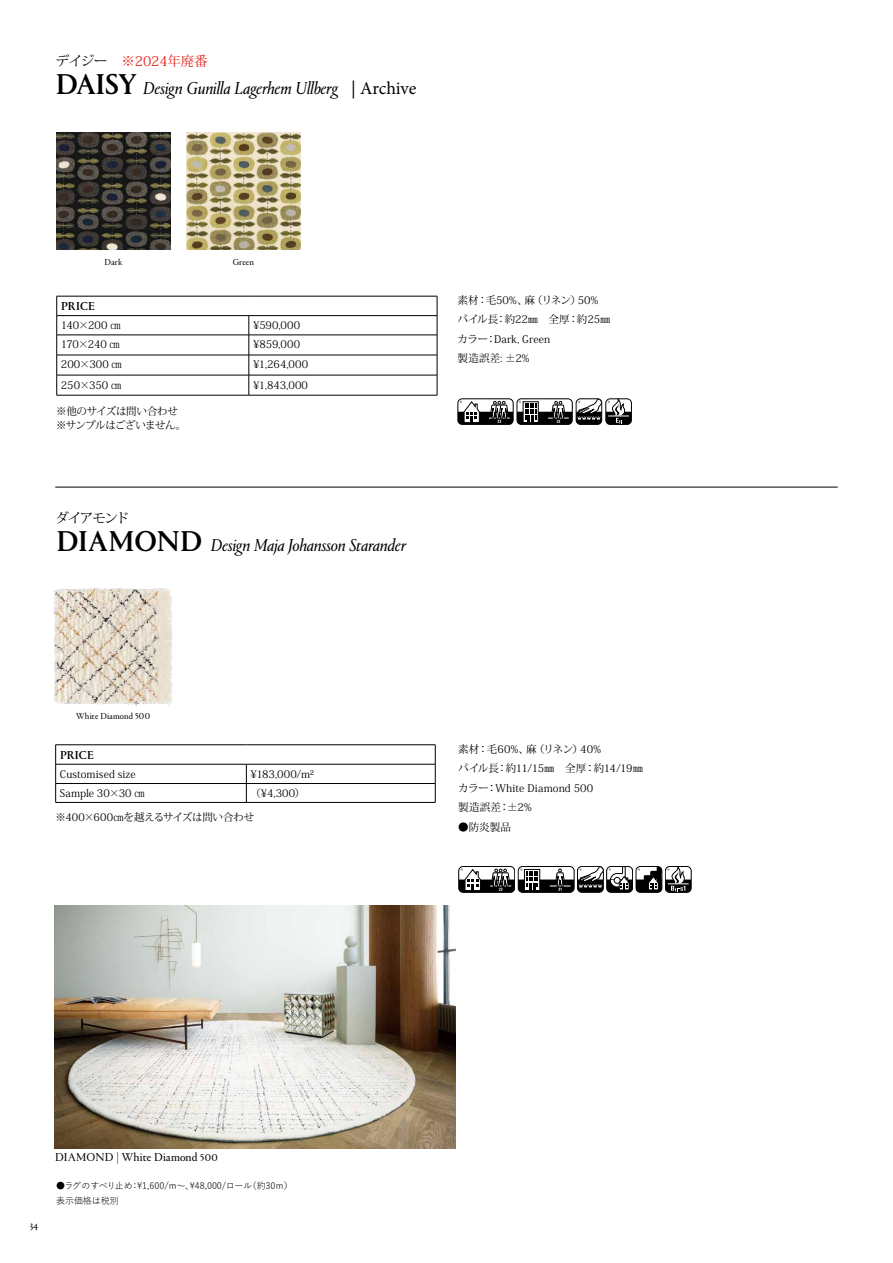
<style>
.page{position:relative;width:893px;height:1263px;background:#fff}
.page>*{position:absolute;margin:0;border:0;box-sizing:border-box;transform-origin:0 0}
.t1{font:italic 18px "Portrait";letter-spacing:-.02em;color:#000}
.t2{font:13.5px "Koz Min Pr 6 N";letter-spacing:-.09em;color:#000}
.t3{font:13.5px "Koz Min Pr 6 N";letter-spacing:-.01em;color:#e71f18}
.t4{font:12px "Portrait";letter-spacing:.005em;color:#000}
.t5{font:500 12px "Portrait";letter-spacing:.01em;color:#000}
.t6{font:10.5px/19.5px "Koz Min Pr 6 N";color:#000}
.t7{font:10.5px/13.5px "Koz Min Pr 6 N";letter-spacing:-.03em;color:#000}
.t8{font:10.5px "Portrait";color:#000}
.t9{font:9px/15px "Yu Go Pr 6 N";letter-spacing:-.005em;color:#000}
.t10{font:9px "Portrait";letter-spacing:.015em;color:#000}
.s1{font-weight:500;font-style:normal;font-size:30px}
.s2{font-family:"Minion Pro";font-style:normal}
.s3{font-size:10.5px}
</style>
<div class="page">
<img style="left:56px;top:133px;width:114px;height:116px">
<img style="left:187px;top:133px;width:114px;height:116px">
<hr style="left:55px;top:487px;width:783px;height:1px;background:#000">
<img style="left:53px;top:588px;width:120px;height:118px">
<img style="left:54px;top:906px;width:402px;height:242px">
<div style="left:605px;top:399px;width:27px;height:26px;border:1px solid #000;border-radius:4px"></div>
<svg style="left:458px;top:398px;width:173px;height:27px"></svg>
<hr style="left:249px;top:335px;width:188px;height:1px;background:#000">
<hr style="left:249px;top:355px;width:188px;height:1px;background:#000">
<hr style="left:249px;top:375px;width:188px;height:1px;background:#000">
<hr style="left:249px;top:395px;width:188px;height:1px;background:#000">
<svg style="left:249px;top:316px;width:1px;height:79px"></svg>
<hr style="left:57px;top:315px;width:192px;height:1px;background:#000">
<hr style="left:57px;top:335px;width:192px;height:1px;background:#000">
<hr style="left:57px;top:355px;width:192px;height:1px;background:#000">
<hr style="left:57px;top:375px;width:192px;height:1px;background:#000">
<hr style="left:57px;top:395px;width:192px;height:1px;background:#000">
<hr style="left:57px;top:296px;width:192px;height:1px;background:#000">
<svg style="left:56px;top:296px;width:1px;height:99px"></svg>
<hr style="left:249px;top:296px;width:188px;height:1px;background:#000">
<svg style="left:437px;top:296px;width:1px;height:99px"></svg>
<hr style="left:249px;top:315px;width:188px;height:1px;background:#000">
<div style="left:458px;top:866px;width:57px;height:27px;border:1px solid #000;border-radius:4px"></div>
<svg style="left:459px;top:866px;width:232px;height:27px"></svg>
<hr style="left:56px;top:764px;width:190px;height:1px;background:#000">
<hr style="left:246px;top:783px;width:189px;height:1px;background:#000">
<hr style="left:246px;top:802px;width:189px;height:1px;background:#000">
<hr style="left:56px;top:783px;width:190px;height:1px;background:#000">
<hr style="left:56px;top:802px;width:190px;height:1px;background:#000">
<hr style="left:56px;top:744px;width:190px;height:1px;background:#000">
<svg style="left:55px;top:745px;width:1px;height:57px"></svg>
<hr style="left:246px;top:744px;width:189px;height:1px;background:#000">
<svg style="left:435px;top:745px;width:1px;height:57px"></svg>
<hr style="left:246px;top:764px;width:189px;height:1px;background:#000">
<svg style="left:246px;top:764px;width:1px;height:38px"></svg>
<p class="t2" style="left:56px;top:53px;width:53px">デイジー</p>
<p class="t3" style="left:122px;top:54px;width:88px">※2024年廃番</p>
<h1 class="t1" style="left:56px;top:76px;width:362px"><span class="s1">DAISY</span> Design Gunilla Lagerhem Ullberg <span class="s2">| Archive</span></h1>
<p class="t10" style="left:104px;top:256px;width:19px">Dark</p>
<p class="t10" style="left:233px;top:256px;width:23px">Green</p>
<p class="t5" style="left:61px;top:298px;width:35px">PRICE</p>
<p class="t6" style="left:61px;top:316px;width:55px">140×200 ㎝</p>
<p class="t6" style="left:253px;top:316px;width:49px">¥590,000</p>
<p class="t6" style="left:61px;top:335px;width:54px">170×240 ㎝</p>
<p class="t6" style="left:253px;top:335px;width:49px">¥859,000</p>
<p class="t6" style="left:61px;top:355px;width:56px">200×300 ㎝</p>
<p class="t6" style="left:253px;top:355px;width:57px">¥1,264,000</p>
<p class="t6" style="left:61px;top:375px;width:55px">250×350 ㎝</p>
<p class="t6" style="left:253px;top:375px;width:56px">¥1,843,000</p>
<p class="t7" style="left:56px;top:405px;width:131px">※他のサイズは問い合わせ※サンプルはございません。</p>
<p class="t2" style="left:56px;top:510px;width:75px">ダイアモンド</p>
<h1 class="t1" style="left:56px;top:533px;width:351px"><span class="s1">DIAMOND</span> Design Maja Johansson Starander</h1>
<p class="t6" style="left:458px;top:290px;width:154px">素材：毛50%、麻（リネン）50%パイル長：約22mm　全厚：約25㎜カラー：Dark, Green<br>製造誤差: ±2%</p>
<p class="t10" style="left:76px;top:710px;width:76px">White Diamond 500</p>
<p class="t5" style="left:60px;top:747px;width:35px">PRICE</p>
<p class="t6" style="left:60px;top:764px;width:77px">Customised size</p>
<p class="t6" style="left:251px;top:764px;width:65px">¥183,000/m²</p>
<p class="t6" style="left:60px;top:784px;width:80px">Sample 30×30 ㎝</p>
<p class="t6" style="left:251px;top:784px;width:56px">（¥4,300）</p>
<p class="t6" style="left:56px;top:807px;width:200px">※400×600㎝を越えるサイズは問い合わせ</p>
<p class="t6" style="left:458px;top:739px;width:186px">素材：毛60%、麻（リネン）40%<br>パイル長：約11/15㎜　全厚：約14/19㎜カラー：White Diamond 500<br>製造誤差：±2%</p>
<p class="t6" style="left:458px;top:817px;width:54px">●防炎製品</p>
<p class="t8" style="left:30px;top:1218px;width:10px">34</p>
<p class="t4" style="left:55px;top:1149px;width:164px">DIAMOND | White Diamond <span class="s3">500</span></p>
<p class="t9" style="left:56px;top:1177px;width:238px">●ラグのすべり止め：¥1,600/m～、¥48,000/ロール（約30ｍ）表示価格は税別</p>
</div>
